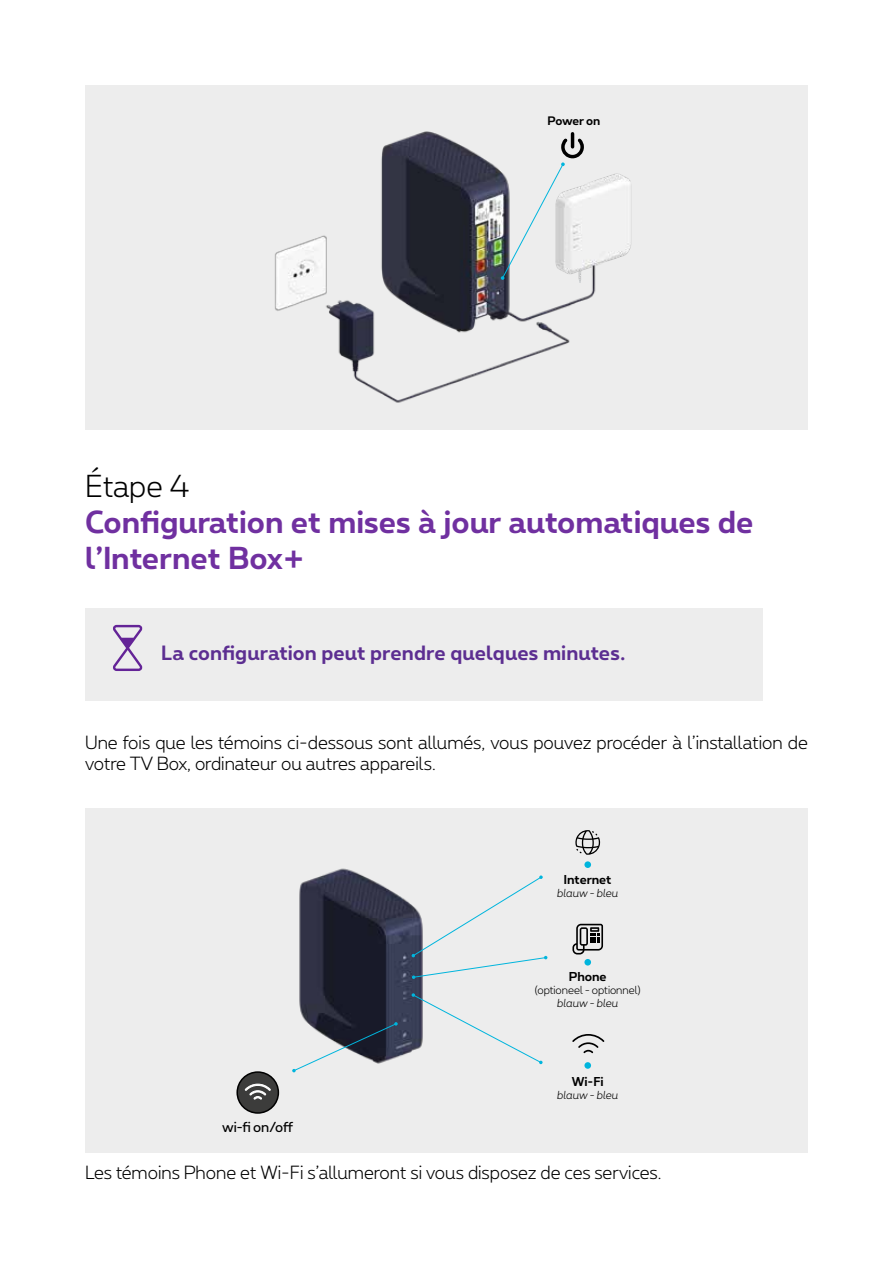
<style>
.page{position:relative;width:893px;height:1263px;background:#fff}
.page>*{position:absolute;margin:0;border:0;box-sizing:border-box;transform-origin:0 0}
.t1{font:700 30px/36px "Proximus";color:#7030a0}
.t2{font:300 30px "Proximus";color:#000}
.t3{font:700 19.5px "Proximus";letter-spacing:.005em;color:#5c2e91}
.t4{font:300 18px/21.6px "Proximus";color:#000}
.t5{font:13.65px "Proximus";color:#000}
.t6{font:700 12.15px "Proximus";letter-spacing:-.005em;color:#000}
.t7{font:700 11.55px "Proximus";letter-spacing:-.015em;color:#000}
.t8{font:italic 300 10.95px "Proximus";color:#000}
.t9{font:300 10.95px "Proximus";letter-spacing:-.005em;color:#000}
</style>
<div class="page">
<div style="left:85px;top:85px;width:723px;height:344px;background:#ededed"></div>
<img style="left:274px;top:131px;width:357px;height:272px">
<svg style="left:501px;top:134px;width:83px;height:146px"></svg>
<div style="left:85px;top:608px;width:677px;height:93px;background:#ededed"></div>
<svg style="left:113px;top:625px;width:29px;height:46px"></svg>
<div style="left:85px;top:809px;width:723px;height:344px;background:#ededed"></div>
<img style="left:241px;top:868px;width:182px;height:211px">
<svg style="left:411px;top:875px;width:136px;height:104px"></svg>
<svg style="left:411px;top:993px;width:132px;height:71px"></svg>
<svg style="left:292px;top:1022px;width:106px;height:50px"></svg>
<div style="left:237px;top:1072px;width:41px;height:41px;background:#3c3c3b;border-radius:50%"></div>
<div style="left:236px;top:1071px;width:43px;height:43px;border:2px solid #000;border-radius:50%"></div>
<svg style="left:244px;top:1083px;width:27px;height:17px"></svg>
<div style="left:584px;top:959px;width:7px;height:6px;background:#00b5dd;border-radius:50%"></div>
<svg style="left:572px;top:924px;width:31px;height:30px"></svg>
<svg style="left:572px;top:1034px;width:32px;height:19px"></svg>
<div style="left:584px;top:1062px;width:7px;height:7px;background:#00b5dd;border-radius:50%"></div>
<div style="left:584px;top:861px;width:7px;height:7px;background:#00b5dd;border-radius:50%"></div>
<svg style="left:575px;top:830px;width:25px;height:25px"></svg>
<p class="t7" style="left:548px;top:113px;width:54px">Power on</p>
<h1 class="t2" style="left:85px;top:466px;width:106px">Étape 4</h1>
<h1 class="t1" style="left:85px;top:502px;width:670px">Configuration et mises à jour automatiques de l’Internet Box+</h1>
<p class="t3" style="left:161px;top:639px;width:466px">La configuration peut prendre quelques minutes.</p>
<p class="t4" style="left:85px;top:730px;width:724px">Une fois que les témoins ci-dessous sont allumés, vous pouvez procéder à l’installation de votre TV Box, ordinateur ou autres appareils.</p>
<p class="t6" style="left:564px;top:871px;width:49px">Internet</p>
<p class="t8" style="left:557px;top:885px;width:63px">blauw - bleu</p>
<p class="t6" style="left:569px;top:967px;width:39px">Phone</p>
<p class="t9" style="left:534px;top:982px;width:108px">(optioneel - optionnel)</p>
<p class="t8" style="left:557px;top:995px;width:63px">blauw - bleu</p>
<p class="t5" style="left:222px;top:1117px;width:73px">wi-fi on/off</p>
<p class="t6" style="left:572px;top:1073px;width:34px">Wi-Fi</p>
<p class="t8" style="left:557px;top:1087px;width:63px">blauw - bleu</p>
<p class="t4" style="left:85px;top:1161px;width:578px">Les témoins Phone et Wi-Fi s’allumeront si vous disposez de ces services.</p>
</div>
